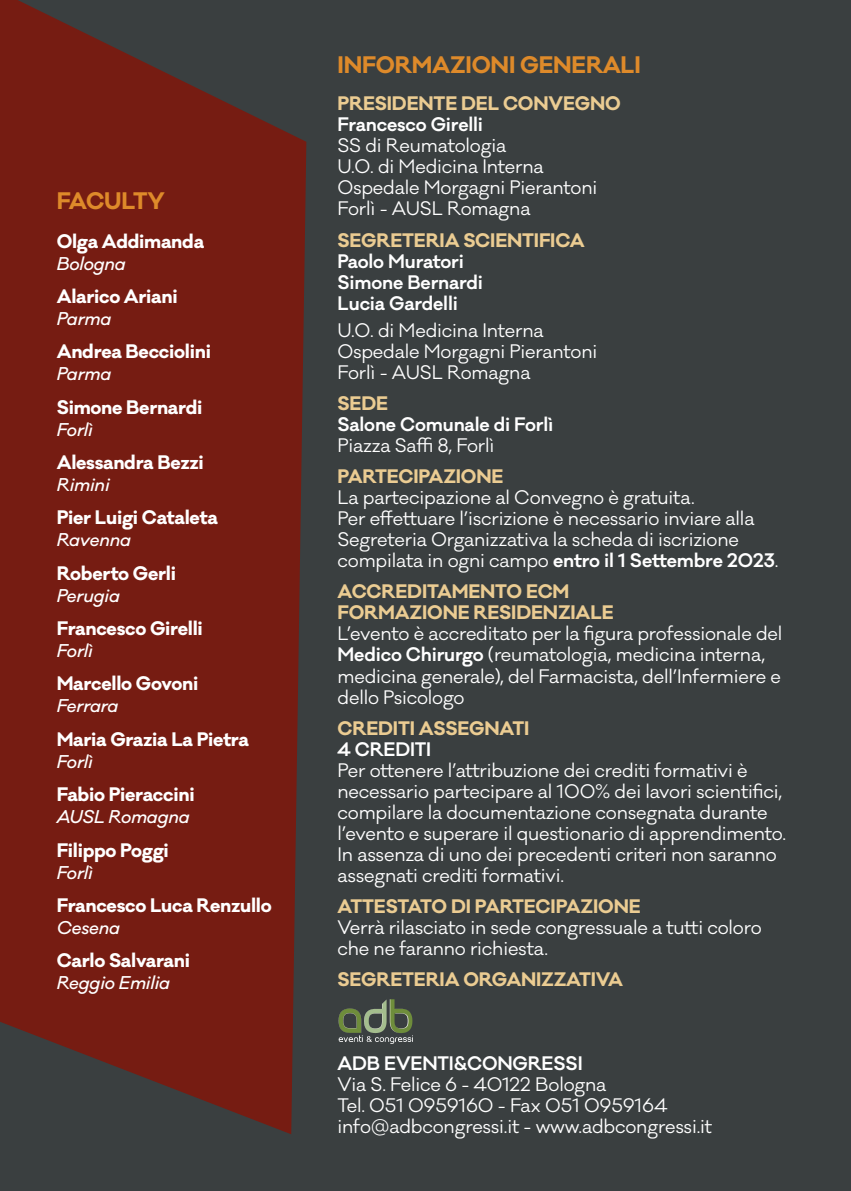
<style>
.page{position:relative;width:851px;height:1191px;background:#fff}
.page>*{position:absolute;margin:0;border:0;box-sizing:border-box;transform-origin:0 0}
.t1{font:700 22px "Galano Classic";letter-spacing:-.01em;color:#de8a2a}
.t2{font:18px/21px "Galano Classic";letter-spacing:-.01em;color:#fff}
.t3{font:700 18px "Galano Classic";letter-spacing:-.015em;color:#fff}
.t4{font:700 18px/21px "Galano Classic";letter-spacing:-.01em;color:#ebcc92}
.t5{font:600 18px/21px "Galano Classic";letter-spacing:-.01em;color:#fff}
.t6{font:italic 500 17px "Galano Classic";letter-spacing:-.015em;color:#fff}
.s1{font-weight:600}
</style>
<div class="page">
<div style="left:0;top:0;width:850px;height:1191px;background:#3a3f40"></div>
<img style="left:390px;top:999px;width:22px;height:34px">
<svg style="left:0;top:0;width:306px;height:1134px;background:#6e2017"></svg>
<p class="t1" style="left:57px;top:185px;width:110px">FACULTY</p>
<p class="t3" style="left:57px;top:229px;width:149px">Olga Addimanda</p>
<p class="t6" style="left:57px;top:252px;width:71px">Bologna</p>
<p class="t3" style="left:57px;top:284px;width:122px">Alarico Ariani</p>
<p class="t6" style="left:57px;top:307px;width:56px">Parma</p>
<p class="t3" style="left:57px;top:339px;width:156px">Andrea Becciolini</p>
<p class="t6" style="left:57px;top:363px;width:56px">Parma</p>
<p class="t3" style="left:57px;top:395px;width:147px">Simone Bernardi</p>
<p class="t6" style="left:57px;top:418px;width:38px">Forlì</p>
<p class="t3" style="left:57px;top:450px;width:148px">Alessandra Bezzi</p>
<p class="t6" style="left:57px;top:473px;width:55px">Rimini</p>
<p class="t3" style="left:57px;top:505px;width:163px">Pier Luigi Cataleta</p>
<p class="t6" style="left:57px;top:529px;width:76px">Ravenna</p>
<p class="t3" style="left:57px;top:561px;width:121px">Roberto Gerli</p>
<p class="t6" style="left:57px;top:584px;width:65px">Perugia</p>
<p class="t3" style="left:57px;top:616px;width:148px">Francesco Girelli</p>
<p class="t6" style="left:57px;top:639px;width:38px">Forlì</p>
<p class="t3" style="left:57px;top:671px;width:143px">Marcello Govoni</p>
<p class="t6" style="left:57px;top:695px;width:63px">Ferrara</p>
<p class="t3" style="left:57px;top:727px;width:194px">Maria Grazia La Pietra</p>
<p class="t6" style="left:57px;top:750px;width:38px">Forlì</p>
<p class="t3" style="left:57px;top:782px;width:139px">Fabio Pieraccini</p>
<p class="t6" style="left:57px;top:805px;width:135px">AUSL Romagna</p>
<p class="t3" style="left:57px;top:837px;width:114px">Filippo Poggi</p>
<p class="t6" style="left:57px;top:861px;width:38px">Forlì</p>
<p class="t3" style="left:57px;top:893px;width:216px">Francesco Luca Renzullo</p>
<p class="t6" style="left:57px;top:916px;width:65px">Cesena</p>
<p class="t3" style="left:57px;top:948px;width:135px">Carlo Salvarani</p>
<p class="t6" style="left:57px;top:971px;width:115px">Reggio Emilia</p>
<p class="t1" style="left:337px;top:50px;width:305px">INFORMAZIONI GENERALI</p>
<p class="t4" style="left:337px;top:93px;width:284px">PRESIDENTE DEL CONVEGNO</p>
<p class="t5" style="left:337px;top:114px;width:147px">Francesco Girelli</p>
<p class="t2" style="left:337px;top:135px;width:261px">SS di Reumatologia<br>U.O. di Medicina Interna<br>Ospedale Morgagni Pierantoni<br>Forlì - AUSL Romagna</p>
<p class="t4" style="left:337px;top:229px;width:248px">SEGRETERIA SCIENTIFICA</p>
<p class="t5" style="left:337px;top:251px;width:147px">Paolo Muratori<br>Simone Bernardi<br>Lucia Gardelli</p>
<p class="t2" style="left:337px;top:320px;width:261px">U.O. di Medicina Interna<br>Ospedale Morgagni Pierantoni<br>Forlì - AUSL Romagna</p>
<p class="t4" style="left:337px;top:393px;width:52px">SEDE</p>
<p class="t5" style="left:337px;top:414px;width:217px">Salone Comunale di Forlì</p>
<p class="t2" style="left:337px;top:435px;width:158px">Piazza Saffi 8, Forlì</p>
<p class="t4" style="left:337px;top:466px;width:167px">PARTECIPAZIONE</p>
<p class="t2" style="left:337px;top:487px;width:442px">La partecipazione al Convegno è gratuita.<br>Per effettuare l’iscrizione è necessario inviare alla Segreteria Organizzativa la scheda di iscrizione compilata in ogni campo <span class="s1">entro il 1 Settembre 2023</span>.</p>
<p class="t4" style="left:337px;top:581px;width:277px">ACCREDITAMENTO ECM<br>FORMAZIONE RESIDENZIALE</p>
<p class="t2" style="left:337px;top:623px;width:446px">L’evento è accreditato per la figura professionale del <span class="s1">Medico Chirurgo</span> (reumatologia, medicina interna, medicina generale), del Farmacista, dell’Infermiere e dello Psicologo</p>
<p class="t4" style="left:337px;top:717px;width:193px">CREDITI ASSEGNATI</p>
<p class="t5" style="left:337px;top:738px;width:95px">4 CREDITI</p>
<p class="t2" style="left:337px;top:760px;width:450px">Per ottenere l’attribuzione dei crediti formativi è necessario partecipare al 100% dei lavori scientifici, compilare la documentazione consegnata durante l’evento e superare il questionario di apprendimento.<br>In assenza di uno dei precedenti criteri non saranno assegnati crediti formativi.</p>
<p class="t4" style="left:337px;top:896px;width:305px">ATTESTATO DI PARTECIPAZIONE</p>
<p class="t2" style="left:337px;top:917px;width:425px">Verrà rilasciato in sede congressuale a tutti coloro che ne faranno richiesta.</p>
<p class="t4" style="left:337px;top:969px;width:287px">SEGRETERIA ORGANIZZATIVA</p>
<p class="t5" style="left:337px;top:1053px;width:246px">ADB EVENTI&amp;CONGRESSI</p>
<p class="t2" style="left:337px;top:1074px;width:376px">Via S. Felice 6 - 40122 Bologna<br>Tel. 051 0959160 - Fax 051 0959164 info@adbcongressi.it - www.adbcongressi.it</p>
</div>
